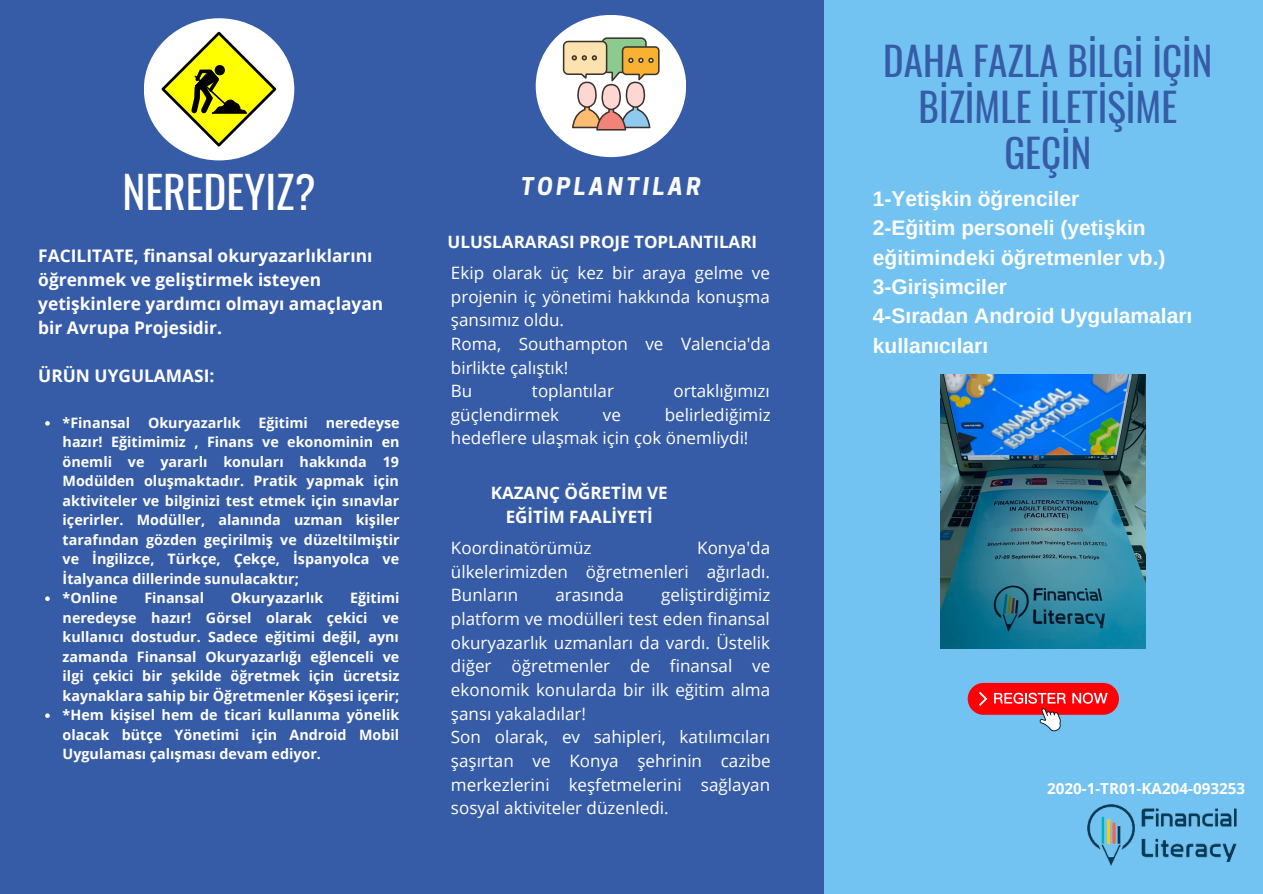
<style>
.page{position:relative;width:1263px;height:894px;background:#fff}
.page>*{position:absolute;margin:0;border:0;box-sizing:border-box;transform-origin:0 0}
.t1{font:43.65px "Oswald";color:#fff}
.t2{font:39px/45.9px "Oswald";color:#375ca7;text-align:center}
.t3{font:italic 700 22.95px "Cooper Hewitt";letter-spacing:.15em;color:#fafafa}
.t4{font:700 21px/29.2px "Arimo";color:#fff}
.t5{font:700 17.4px/24px "Open Sans";color:#fff}
.t6{font:17.1px/23.5px "Open Sans";color:#fff}
.t7{font:700 17.1px/23.5px "Open Sans";color:#fff;text-align:center}
.t8{font:700 15.3px "Open Sans";color:#fff}
.t9{font:700 14.25px/19.5px "Open Sans";color:#fff}
</style>
<div class="page">
<div style="left:0;top:0;width:1263px;height:893px;background:#375ca7"></div>
<div style="left:824px;top:0;width:439px;height:893px;background:#72c3f1"></div>
<div style="left:536px;top:15px;width:150px;height:142px;background:#fff;border-radius:50%"></div>
<img style="left:1087px;top:804px;width:150px;height:61px">
<svg style="left:563px;top:37px;width:97px;height:93px"></svg>
<img style="left:940px;top:374px;width:206px;height:274px">
<div style="left:968px;top:682px;width:151px;height:32px;background:#ff0007;border-radius:16px"></div>
<svg style="left:994px;top:692px;width:72px;height:39px"></svg>
<svg style="left:1072px;top:692px;width:36px;height:11px"></svg>
<svg style="left:979px;top:691px;width:8px;height:14px"></svg>
<svg style="left:45px;top:421px;width:5px;height:4px"></svg>
<svg style="left:45px;top:596px;width:5px;height:5px"></svg>
<svg style="left:45px;top:713px;width:5px;height:4px"></svg>
<div style="left:144px;top:18px;width:150px;height:142px;background:#fff;border-radius:50%"></div>
<svg style="left:161px;top:31px;width:116px;height:116px"></svg>
<h1 class="t1" style="left:122px;top:158px;width:195px">NEREDEYIZ?</h1>
<h3 class="t3" style="left:521px;top:178px;width:181px">TOPLANTILAR</h3>
<p class="t5" style="left:38px;top:243px;width:346px">FACILITATE, finansal okuryazarlıklarını öğrenmek ve geliştirmek isteyen yetişkinlere yardımcı olmayı amaçlayan bir Avrupa Projesidir.</p>
<p class="t5" style="left:38px;top:363px;width:178px">ÜRÜN UYGULAMASI:</p>
<p class="t9" style="left:63px;top:412px;width:339px">*Finansal Okuryazarlık Eğitimi neredeyse hazır! Eğitimimiz , Finans ve ekonominin en önemli ve yararlı konuları hakkında 19<br>Modülden oluşmaktadır. Pratik yapmak için aktiviteler ve bilginizi test etmek için sınavlar içerirler. Modüller, alanında uzman kişiler tarafından gözden geçirilmiş ve düzeltilmiştir ve İngilizce, Türkçe, Çekçe, İspanyolca ve İtalyanca dillerinde sunulacaktır;<br>*Online</p>
<p class="t9" style="left:63px;top:588px;width:338px;text-align:justify;text-indent:287px">Eğitimi neredeyse hazır! Görsel olarak çekici ve kullanıcı dostudur. Sadece eğitimi değil, aynı zamanda Finansal Okuryazarlığı eğlenceli ve ilgi çekici bir şekilde öğretmek için ücretsiz kaynaklara sahip bir Öğretmenler Köşesi içerir; *Hem kişisel hem de ticari kullanıma yönelik olacak bütçe Yönetimi için Android Mobil Uygulaması çalışması devam ediyor.</p>
<p class="t9" style="left:144px;top:588px;width:61px">Finansal</p>
<p class="t9" style="left:231px;top:588px;width:94px">Okuryazarlık</p>
<p class="t7" style="left:448px;top:229px;width:311px">ULUSLARARASI PROJE TOPLANTILARI</p>
<p class="t6" style="left:451px;top:260px;width:321px">Ekip olarak üç kez bir araya gelme ve projenin iç yönetimi hakkında konuşma şansımız oldu.<br>Roma, Southampton ve Valencia'da birlikte çalıştık!<br>Bu</p>
<p class="t6" style="left:532px;top:378px;width:84px">toplantılar</p>
<p class="t6" style="left:673px;top:378px;width:98px">ortaklığımızı</p>
<p class="t6" style="left:451px;top:402px;width:110px">güçlendirmek</p>
<p class="t6" style="left:603px;top:402px;width:20px">ve</p>
<p class="t6" style="left:451px;top:402px;width:321px;text-indent:214px">belirlediğimiz hedeflere ulaşmak için çok önemliydi!</p>
<p class="t7" style="left:491px;top:480px;width:179px">KAZANÇ ÖĞRETİM VE<br>EĞİTİM FAALİYETİ</p>
<p class="t6" style="left:451px;top:535px;width:142px">Koordinatörümüz</p>
<p class="t6" style="left:451px;top:535px;width:321px;text-align:justify;text-indent:246px">Konya'da ülkelerimizden öğretmenleri ağırladı.<br>Bunların</p>
<p class="t6" style="left:451px;top:583px;width:321px;text-indent:210px">geliştirdiğimiz platform ve modülleri test eden finansal okuryazarlık uzmanları da vardı. Üstelik diğer öğretmenler de finansal ve ekonomik konularda bir ilk eğitim alma şansı yakaladılar!<br>Son olarak, ev sahipleri, katılımcıları şaşırtan ve Konya şehrinin cazibe merkezlerini keşfetmelerini sağlayan sosyal aktiviteler düzenledi.</p>
<p class="t6" style="left:555px;top:583px;width:70px">arasında</p>
<h2 class="t2" style="left:883px;top:37px;width:331px">DAHA FAZLA BİLGİ İÇİN<br>BİZİMLE İLETİŞİME<br>GEÇİN</h2>
<h3 class="t4" style="left:873px;top:184px;width:321px">1-Yetişkin öğrenciler<br>2-Eğitim personeli (yetişkin eğitimindeki öğretmenler vb.)<br>3-Girişimciler<br>4-Sıradan Android Uygulamaları kullanıcıları</h3>
<p class="t8" style="left:1047px;top:777px;width:200px">2020-1-TR01-KA204-093253</p>
</div>
